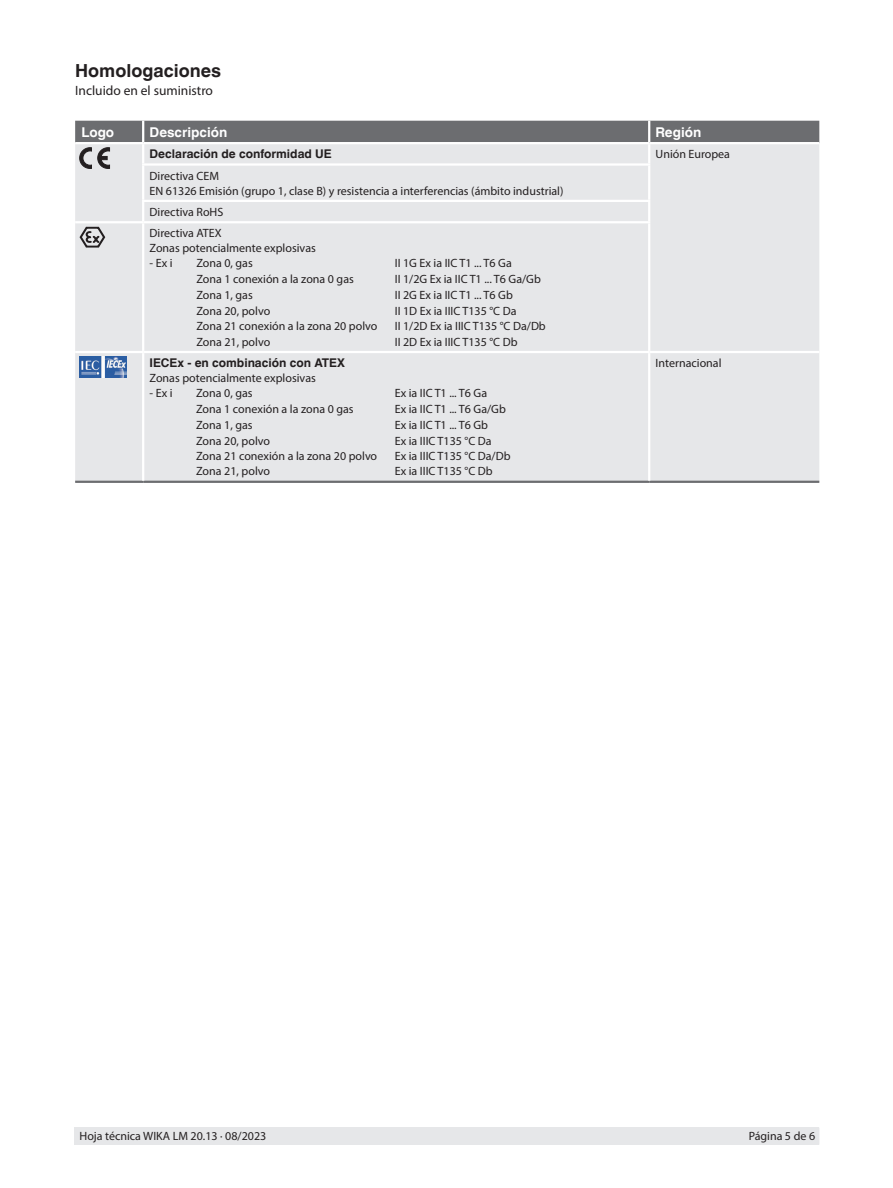
<style>
.page{position:relative;width:893px;height:1188px;background:#fff}
.page>*{position:absolute;margin:0;border:0;box-sizing:border-box;transform-origin:0 0}
.t1{font:700 18px "Helvetica World";color:#231f20}
.t2{font:13.5px "Myriad Pro";color:#231f20}
.t3{font:700 13.5px "Helvetica World";color:#fff}
.t4{font:12px/15px "Myriad Pro";color:#231f20}
.t5{font:700 12px "Helvetica World";color:#231f20}
</style>
<div class="page">
<div style="left:74px;top:1127px;width:745px;height:18px;background:#e6e7e9"></div>
<div style="left:75px;top:168px;width:744px;height:313px;background:#e6e7e9"></div>
<hr style="left:75px;top:481px;width:68px;height:2px;background:#6c6d70">
<hr style="left:143px;top:481px;width:506px;height:2px;background:#6c6d70">
<hr style="left:649px;top:481px;width:170px;height:2px;background:#6c6d70">
<hr style="left:75px;top:351px;width:68px;height:2px;background:#fff">
<hr style="left:143px;top:351px;width:506px;height:2px;background:#fff">
<hr style="left:649px;top:351px;width:170px;height:2px;background:#fff">
<hr style="left:648px;top:353px;width:2px;height:128px;background:#fff">
<hr style="left:142px;top:223px;width:2px;height:128px;background:#fff">
<hr style="left:142px;top:353px;width:2px;height:128px;background:#fff">
<hr style="left:648px;top:166px;width:2px;height:34px;background:#fff">
<svg style="left:648px;top:202px;width:2px;height:19px"></svg>
<hr style="left:648px;top:223px;width:2px;height:128px;background:#fff">
<hr style="left:142px;top:166px;width:2px;height:34px;background:#fff">
<svg style="left:142px;top:202px;width:2px;height:19px"></svg>
<hr style="left:75px;top:221px;width:68px;height:2px;background:#fff">
<hr style="left:142px;top:200px;width:508px;height:2px;background:#fff">
<hr style="left:143px;top:221px;width:507px;height:2px;background:#fff">
<svg style="left:75px;top:121px;width:744px;height:47px;background:#afb0b2"></svg>
<svg style="left:79px;top:227px;width:26px;height:21px"></svg>
<img style="left:79px;top:356px;width:47px;height:22px">
<h1 class="t1" style="left:75px;top:61px;width:148px">Homologaciones</h1>
<p class="t2" style="left:75px;top:83px;width:139px">Incluido en el suministro</p>
<p class="t3" style="left:82px;top:124px;width:34px">Logo</p>
<p class="t3" style="left:150px;top:124px;width:79px">Descripción</p>
<p class="t3" style="left:656px;top:124px;width:47px">Región</p>
<p class="t5" style="left:150px;top:147px;width:184px">Declaración de conformidad UE</p>
<p class="t4" style="left:656px;top:146px;width:76px">Unión Europea</p>
<p class="t4" style="left:150px;top:168px;width:415px">Directiva CEM<br>EN 61326 Emisión (grupo 1, clase B) y resistencia a interferencias (ámbito industrial)</p>
<p class="t4" style="left:150px;top:201px;width:75px;line-height:21.3px">Directiva RoHS<br>Directiva ATEX</p>
<p class="t4" style="left:150px;top:241px;width:168px">Zonas potencialmente explosivas</p>
<p class="t4" style="left:150px;top:255px;width:25px">- Ex i</p>
<p class="t4" style="left:196px;top:255px;width:58px">Zona 0, gas</p>
<p class="t4" style="left:395px;top:255px;width:119px">II 1G Ex ia IIC T1 ... T6 Ga</p>
<p class="t4" style="left:196px;top:271px;width:159px">Zona 1 conexión a la zona 0 gas</p>
<p class="t4" style="left:395px;top:271px;width:148px">II 1/2G Ex ia IIC T1 ... T6 Ga/Gb</p>
<p class="t4" style="left:196px;top:288px;width:58px">Zona 1, gas</p>
<p class="t4" style="left:395px;top:288px;width:120px">II 2G Ex ia IIC T1 ... T6 Gb</p>
<p class="t4" style="left:196px;top:303px;width:75px">Zona 20, polvo</p>
<p class="t4" style="left:395px;top:303px;width:123px">II 1D Ex ia IIIC T135 °C Da</p>
<p class="t4" style="left:196px;top:319px;width:183px">Zona 21 conexión a la zona 20 polvo</p>
<p class="t4" style="left:395px;top:319px;width:153px">II 1/2D Ex ia IIIC T135 °C Da/Db</p>
<p class="t4" style="left:196px;top:334px;width:75px">Zona 21, polvo</p>
<p class="t4" style="left:395px;top:334px;width:124px">II 2D Ex ia IIIC T135 °C Db</p>
<p class="t5" style="left:150px;top:356px;width:197px">IECEx - en combinación con ATEX</p>
<p class="t4" style="left:150px;top:370px;width:168px">Zonas potencialmente explosivas</p>
<p class="t4" style="left:150px;top:385px;width:25px">- Ex i</p>
<p class="t4" style="left:196px;top:385px;width:58px">Zona 0, gas</p>
<p class="t4" style="left:395px;top:385px;width:94px">Ex ia IIC T1 ... T6 Ga</p>
<p class="t4" style="left:196px;top:401px;width:159px">Zona 1 conexión a la zona 0 gas</p>
<p class="t4" style="left:395px;top:401px;width:113px">Ex ia IIC T1 ... T6 Ga/Gb</p>
<p class="t4" style="left:196px;top:417px;width:58px">Zona 1, gas</p>
<p class="t4" style="left:395px;top:417px;width:95px">Ex ia IIC T1 ... T6 Gb</p>
<p class="t4" style="left:196px;top:433px;width:75px">Zona 20, polvo</p>
<p class="t4" style="left:395px;top:433px;width:98px">Ex ia IIIC T135 °C Da</p>
<p class="t4" style="left:196px;top:448px;width:183px">Zona 21 conexión a la zona 20 polvo</p>
<p class="t4" style="left:395px;top:448px;width:117px">Ex ia IIIC T135 °C Da/Db</p>
<p class="t4" style="left:196px;top:464px;width:75px">Zona 21, polvo</p>
<p class="t4" style="left:395px;top:464px;width:99px">Ex ia IIIC T135 °C Db</p>
<p class="t4" style="left:656px;top:355px;width:67px">Internacional</p>
<p class="t4" style="left:80px;top:1129px;width:188px">Hoja técnica WIKA LM 20.13 ∙ 08/2023</p>
<p class="t4" style="left:749px;top:1129px;width:68px">Página 5 de 6</p>
</div>
